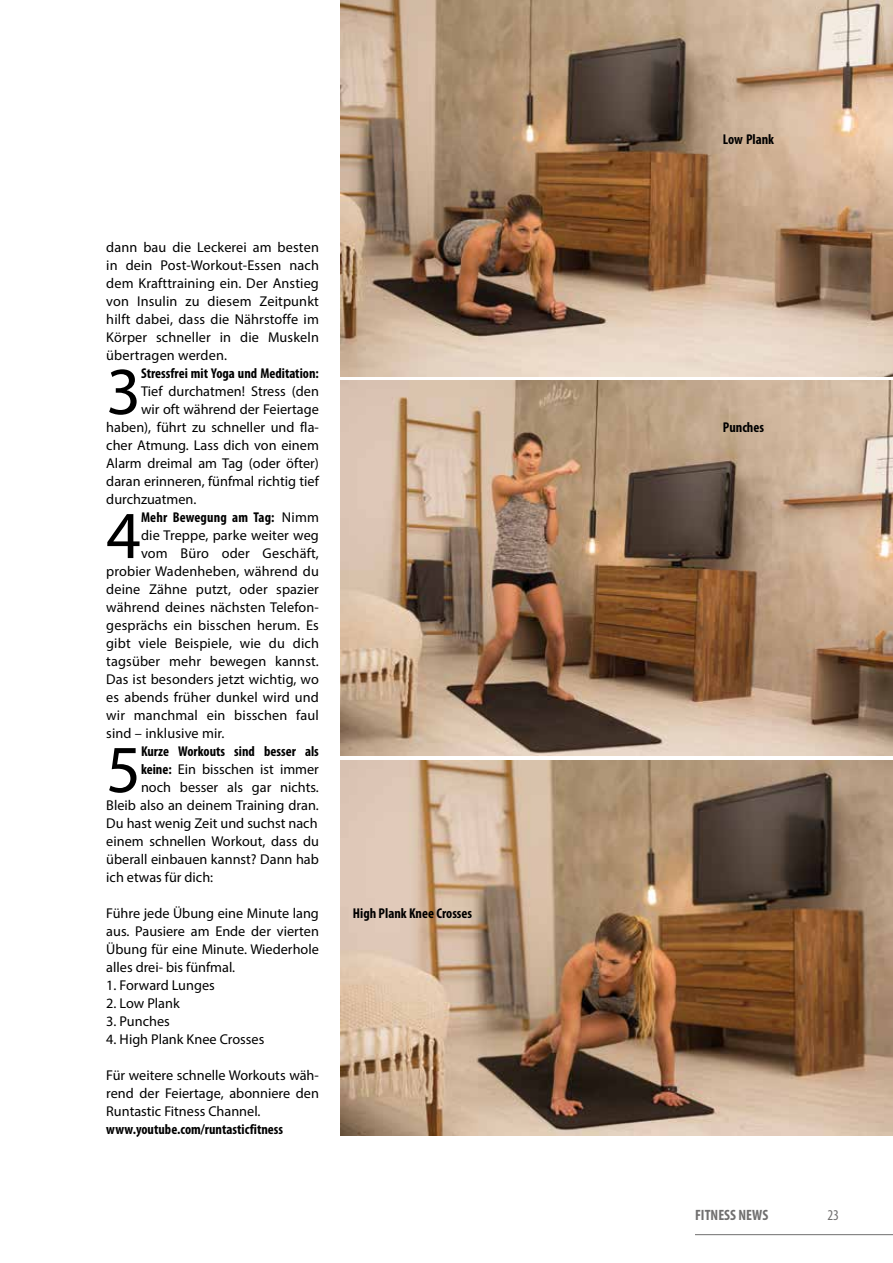
<style>
.page{position:relative;width:893px;height:1263px;background:#fff}
.page>*{position:absolute;margin:0;border:0;box-sizing:border-box;transform-origin:0 0}
.t1{font:67.65px "Myriad Pro";color:#000}
.t2{font:700 condensed 15px "Myriad Pro";color:#706f6f}
.t3{font:condensed 15px "Myriad Pro";color:#706f6f}
.t4{font:14.25px/18px "Myriad Pro";color:#000;text-align:justify}
.t5{font:700 condensed 14.25px "Myriad Pro";color:#000}
.s1{font-weight:400;font-stretch:normal}
.s2{font-weight:700;font-stretch:condensed}
</style>
<div class="page">
<img style="left:340px;top:381px;width:553px;height:375px">
<img style="left:340px;top:0;width:553px;height:376px">
<img style="left:340px;top:760px;width:553px;height:375px">
<hr style="left:695px;top:1234px;width:198px;height:1px;background:#706f6f">
<p class="t4" style="left:106px;top:238px;width:214px">dann bau die Leckerei am besten in dein Post-Workout-Essen nach dem Krafttraining ein. Der Anstieg von Insulin zu diesem Zeitpunkt hilft dabei, dass die Nährstoffe im Körper schneller in die Muskeln übertragen werden.</p>
<h1 class="t1" style="left:106px;top:350px;width:36px">3</h1>
<p class="t5" style="left:141px;top:364px;width:179px">Stressfrei mit Yoga und Meditation:</p>
<p class="t4" style="left:141px;top:382px;width:179px">Tief durchatmen! Stress (den</p>
<p class="t4" style="left:141px;top:400px;width:179px">wir oft während der Feiertage</p>
<p class="t4" style="left:106px;top:418px;width:214px">haben), führt zu schneller und fla-</p>
<p class="t4" style="left:106px;top:436px;width:214px">cher Atmung. Lass dich von einem</p>
<p class="t4" style="left:106px;top:454px;width:214px">Alarm dreimal am Tag (oder öfter)</p>
<p class="t4" style="left:106px;top:472px;width:214px">daran erinneren, fünfmal richtig tief</p>
<p class="t4" style="left:106px;top:490px;width:92px">durchzuatmen.</p>
<h1 class="t1" style="left:106px;top:494px;width:36px">4</h1>
<p class="t5" style="left:141px;top:508px;width:179px">Mehr Bewegung am Tag: <span class="s1">Nimm</span></p>
<p class="t4" style="left:141px;top:526px;width:179px">die Treppe, parke weiter weg</p>
<p class="t4" style="left:141px;top:544px;width:179px">vom Büro oder Geschäft,</p>
<p class="t4" style="left:106px;top:562px;width:214px">probier Wadenheben, während du</p>
<p class="t4" style="left:106px;top:580px;width:214px">deine Zähne putzt, oder spazier</p>
<p class="t4" style="left:106px;top:598px;width:214px">während deines nächsten Telefon-</p>
<p class="t4" style="left:106px;top:616px;width:214px">gesprächs ein bisschen herum. Es</p>
<p class="t4" style="left:106px;top:634px;width:214px">gibt viele Beispiele, wie du dich</p>
<p class="t4" style="left:106px;top:652px;width:214px">tagsüber mehr bewegen kannst.</p>
<p class="t4" style="left:106px;top:670px;width:214px">Das ist besonders jetzt wichtig, wo</p>
<p class="t4" style="left:106px;top:688px;width:214px">es abends früher dunkel wird und</p>
<p class="t4" style="left:106px;top:706px;width:214px">wir manchmal ein bisschen faul</p>
<p class="t4" style="left:106px;top:724px;width:120px">sind – inklusive mir.</p>
<h1 class="t1" style="left:106px;top:728px;width:36px">5</h1>
<p class="t5" style="left:141px;top:742px;width:179px">Kurze Workouts sind besser als</p>
<p class="t4" style="left:141px;top:760px;width:179px"><span class="s2">keine:</span> Ein bisschen ist immer</p>
<p class="t4" style="left:141px;top:778px;width:179px">noch besser als gar nichts.</p>
<p class="t4" style="left:106px;top:796px;width:214px">Bleib also an deinem Training dran.</p>
<p class="t4" style="left:106px;top:814px;width:213px">Du hast wenig Zeit und suchst nach</p>
<p class="t4" style="left:106px;top:832px;width:214px">einem schnellen Workout, dass du</p>
<p class="t4" style="left:106px;top:850px;width:214px">überall einbauen kannst? Dann hab</p>
<p class="t4" style="left:106px;top:868px;width:108px">ich etwas für dich:</p>
<p class="t4" style="left:106px;top:904px;width:214px">Führe jede Übung eine Minute lang aus. Pausiere am Ende der vierten Übung für eine Minute. Wiederhole alles drei- bis fünfmal.</p>
<p class="t4" style="left:106px;top:976px;width:110px">1. Forward Lunges</p>
<p class="t4" style="left:106px;top:994px;width:75px">2. Low Plank</p>
<p class="t4" style="left:106px;top:1012px;width:65px">3. Punches</p>
<p class="t4" style="left:106px;top:1030px;width:160px">4. High Plank Knee Crosses</p>
<p class="t4" style="left:106px;top:1066px;width:214px">Für weitere schnelle Workouts wäh&shy;rend der Feiertage, abonniere den Runtastic Fitness Channel.</p>
<p class="t5" style="left:106px;top:1120px;width:178px">www.youtube.com/runtasticfitness</p>
<p class="t5" style="left:353px;top:904px;width:121px">High Plank Knee Crosses</p>
<p class="t5" style="left:723px;top:130px;width:53px">Low Plank</p>
<p class="t5" style="left:723px;top:418px;width:43px">Punches</p>
<p class="t2" style="left:695px;top:1206px;width:75px">FITNESS NEWS</p>
<p class="t3" style="left:827px;top:1206px;width:13px">23</p>
</div>
